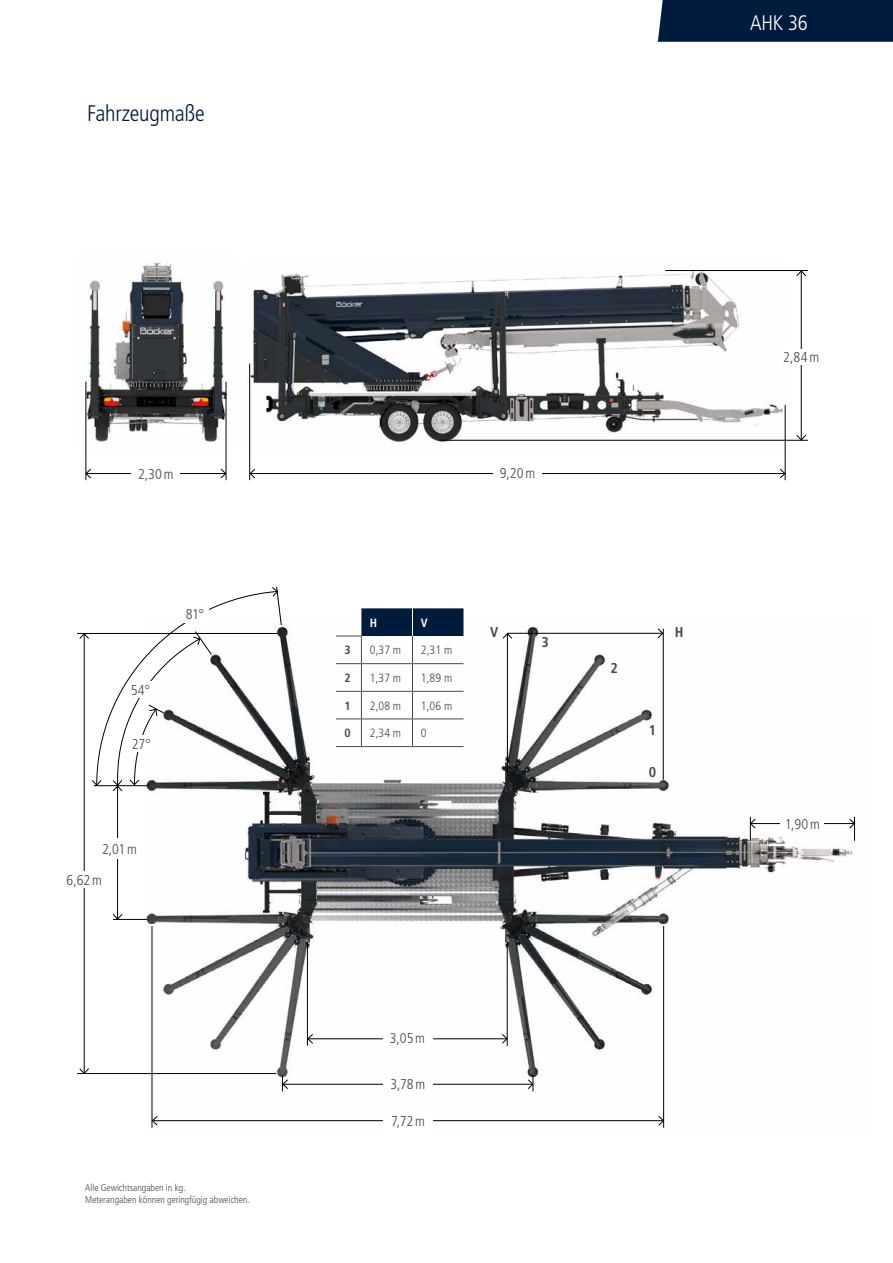
<style>
.page{position:relative;width:893px;height:1263px;background:#fff}
.page>*{position:absolute;margin:0;border:0;box-sizing:border-box;transform-origin:0 0}
.t1{font:300 condensed 22.5px "Frutiger LT Pro";letter-spacing:-.01em;color:#001b3c}
.t2{font:300 condensed 21px "Frutiger LT Pro";color:#fff}
.t3{font:300 condensed 14.25px "Frutiger LT Pro";letter-spacing:.02em;color:#484847}
.t4{font:700 condensed 14.25px "Frutiger LT Pro";color:#484847}
.t5{font:300 condensed 12px "Frutiger LT Pro";color:#484847}
.t6{font:700 condensed 12px "Frutiger LT Pro";color:#484847}
.t7{font:700 condensed 12px "Frutiger LT Pro";color:#fff}
.t8{font:300 condensed 9.75px/12px "Frutiger LT Pro";color:#484847}
</style>
<div class="page">
<img style="left:144px;top:617px;width:712px;height:511px">
<img style="left:249px;top:271px;width:540px;height:184px">
<img style="left:85px;top:262px;width:143px;height:188px">
<hr style="left:249px;top:364px;width:1px;height:116px;background:#000">
<hr style="left:785px;top:405px;width:1px;height:75px;background:#000">
<hr style="left:801px;top:271px;width:1px;height:169px;background:#000">
<svg style="left:796px;top:271px;width:10px;height:5px"></svg>
<svg style="left:796px;top:435px;width:10px;height:5px"></svg>
<hr style="left:250px;top:473px;width:535px;height:1px;background:#000">
<svg style="left:250px;top:468px;width:5px;height:10px"></svg>
<svg style="left:779px;top:468px;width:6px;height:10px"></svg>
<hr style="left:665px;top:270px;width:143px;height:1px;background:#000">
<hr style="left:439px;top:440px;width:369px;height:1px;background:#000">
<div style="left:493px;top:467px;width:49px;height:11px;background:#fff"></div>
<div style="left:779px;top:349px;width:45px;height:16px;background:#fff"></div>
<hr style="left:283px;top:1084px;width:250px;height:1px;background:#000">
<svg style="left:282px;top:1075px;width:6px;height:16px"></svg>
<svg style="left:528px;top:1075px;width:6px;height:16px"></svg>
<div style="left:383px;top:1075px;width:50px;height:16px;background:#fff"></div>
<hr style="left:77px;top:633px;width:200px;height:1px;background:#000">
<hr style="left:77px;top:1073px;width:199px;height:1px;background:#000">
<hr style="left:113px;top:919px;width:34px;height:1px;background:#000">
<hr style="left:84px;top:634px;width:1px;height:439px;background:#000">
<svg style="left:79px;top:1068px;width:10px;height:6px"></svg>
<hr style="left:117px;top:786px;width:1px;height:133px;background:#000">
<svg style="left:113px;top:914px;width:10px;height:6px"></svg>
<div style="left:98px;top:838px;width:43px;height:21px;background:#fff"></div>
<div style="left:60px;top:871px;width:49px;height:17px;background:#fff"></div>
<hr style="left:152px;top:926px;width:1px;height:202px;background:#000">
<hr style="left:663px;top:926px;width:1px;height:202px;background:#000">
<hr style="left:152px;top:1120px;width:511px;height:1px;background:#000">
<svg style="left:152px;top:1116px;width:6px;height:10px"></svg>
<svg style="left:658px;top:1116px;width:6px;height:10px"></svg>
<div style="left:383px;top:1113px;width:50px;height:16px;background:#fff"></div>
<hr style="left:507px;top:633px;width:156px;height:1px;background:#000">
<svg style="left:657px;top:628px;width:6px;height:10px"></svg>
<hr style="left:663px;top:629px;width:1px;height:151px;background:#000">
<hr style="left:507px;top:633px;width:1px;height:143px;background:#000">
<svg style="left:502px;top:633px;width:10px;height:6px"></svg>
<hr style="left:750px;top:823px;width:104px;height:1px;background:#000">
<svg style="left:750px;top:817px;width:6px;height:24px"></svg>
<div style="left:781px;top:817px;width:43px;height:13px;background:#fff"></div>
<svg style="left:849px;top:817px;width:6px;height:24px"></svg>
<hr style="left:86px;top:382px;width:1px;height:98px;background:#000">
<hr style="left:226px;top:382px;width:1px;height:98px;background:#000">
<hr style="left:86px;top:473px;width:140px;height:1px;background:#000">
<svg style="left:85px;top:468px;width:6px;height:10px"></svg>
<svg style="left:220px;top:468px;width:6px;height:10px"></svg>
<div style="left:131px;top:468px;width:49px;height:11px;background:#fff"></div>
<hr style="left:308px;top:1038px;width:199px;height:1px;background:#000">
<svg style="left:308px;top:1034px;width:5px;height:10px"></svg>
<svg style="left:502px;top:1034px;width:5px;height:10px"></svg>
<div style="left:383px;top:1030px;width:49px;height:16px;background:#fff"></div>
<hr style="left:307px;top:942px;width:1px;height:104px;background:#000">
<hr style="left:507px;top:942px;width:1px;height:104px;background:#000">
<svg style="left:79px;top:586px;width:203px;height:205px"></svg>
<div style="left:181px;top:606px;width:28px;height:16px;background:#fff"></div>
<svg style="left:336px;top:608px;width:127px;height:139px"></svg>
<div style="left:658px;top:0;width:235px;height:42px;background:#001b3c"></div>
<h1 class="t1" style="left:87px;top:100px;width:119px">Fahrzeugmaße</h1>
<h3 class="t3" style="left:138px;top:466px;width:37px">2,30m</h3>
<h3 class="t3" style="left:131px;top:682px;width:21px">54°</h3>
<h3 class="t3" style="left:132px;top:735px;width:21px">27°</h3>
<h3 class="t3" style="left:186px;top:606px;width:20px">81°</h3>
<h3 class="t3" style="left:102px;top:841px;width:36px">2,01m</h3>
<h3 class="t3" style="left:67px;top:872px;width:37px">6,62m</h3>
<p class="t8" style="left:85px;top:1181px;width:166px">Alle Gewichtsangaben in kg.<br>Meterangaben können geringfügig abweichen.</p>
<h2 class="t2" style="left:750px;top:11px;width:59px">AHK 36</h2>
<h3 class="t3" style="left:500px;top:465px;width:37px">9,20m</h3>
<p class="t7" style="left:370px;top:615px;width:9px">H</p>
<p class="t7" style="left:421px;top:615px;width:8px">V</p>
<p class="t6" style="left:344px;top:643px;width:8px">3</p>
<p class="t5" style="left:370px;top:643px;width:33px">0,37 m</p>
<p class="t5" style="left:421px;top:643px;width:33px">2,31 m</p>
<p class="t6" style="left:344px;top:671px;width:8px">2</p>
<p class="t5" style="left:370px;top:671px;width:33px">1,37 m</p>
<p class="t5" style="left:421px;top:671px;width:33px">1,89 m</p>
<p class="t6" style="left:344px;top:698px;width:8px">1</p>
<p class="t5" style="left:370px;top:699px;width:33px">2,08 m</p>
<p class="t5" style="left:421px;top:699px;width:33px">1,06 m</p>
<p class="t6" style="left:344px;top:726px;width:8px">0</p>
<p class="t5" style="left:370px;top:726px;width:33px">2,34 m</p>
<p class="t5" style="left:421px;top:726px;width:7px">0</p>
<h3 class="t4" style="left:490px;top:624px;width:10px">V</h3>
<h3 class="t4" style="left:675px;top:624px;width:10px">H</h3>
<h3 class="t4" style="left:542px;top:634px;width:9px">3</h3>
<h3 class="t4" style="left:611px;top:659px;width:9px">2</h3>
<h3 class="t4" style="left:649px;top:721px;width:9px">1</h3>
<h3 class="t4" style="left:649px;top:763px;width:9px">0</h3>
<h3 class="t3" style="left:390px;top:1030px;width:37px">3,05m</h3>
<h3 class="t3" style="left:390px;top:1075px;width:36px">3,78m</h3>
<h3 class="t3" style="left:391px;top:1113px;width:35px">7,72m</h3>
<h3 class="t3" style="left:783px;top:349px;width:37px">2,84m</h3>
<h3 class="t3" style="left:785px;top:816px;width:36px">1,90m</h3>
</div>
